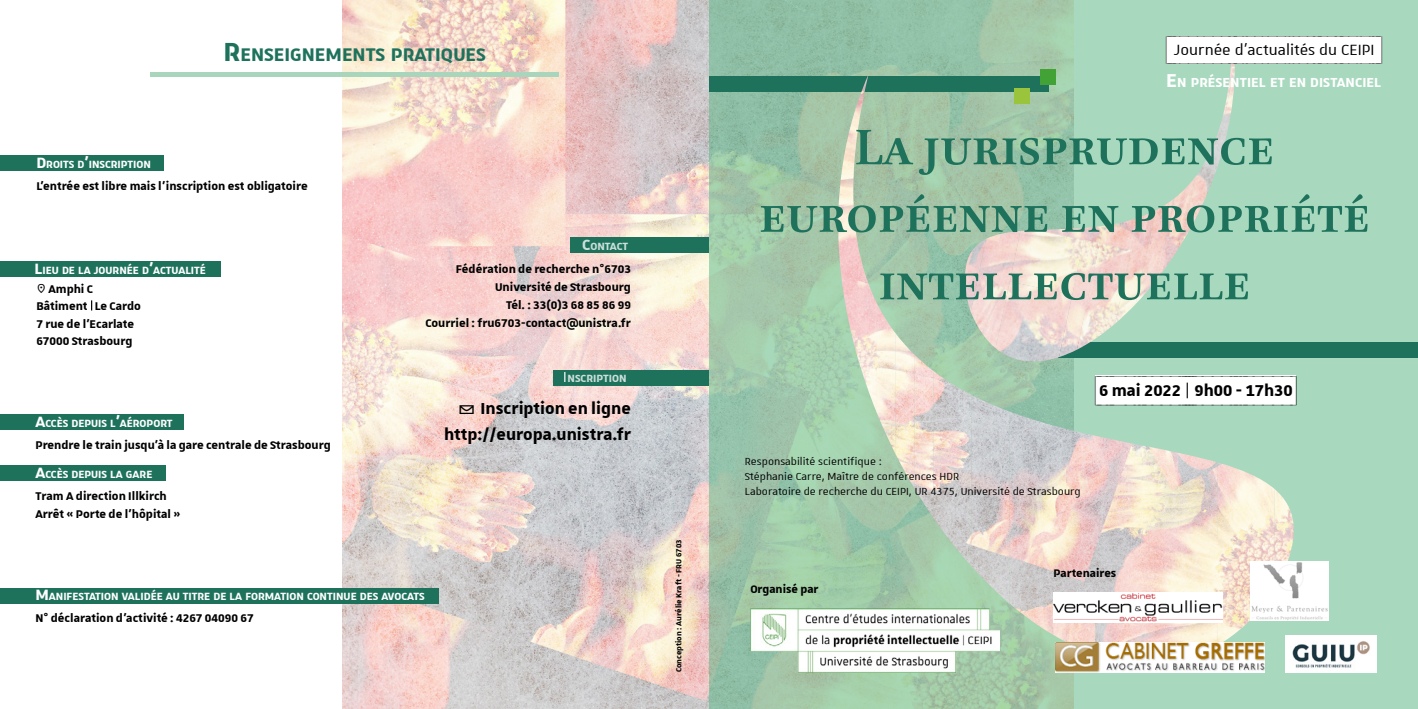
<style>
.page{position:relative;width:1418px;height:709px;background:#fff}
.page>*{position:absolute;margin:0;border:0;box-sizing:border-box;transform-origin:0 0}
.t1{font:700 56.25px/67.5px "Brill";color:#1e725c;text-align:center}
.t2{font:700 24.5px "Unistra A";color:#1e725c}
.t3{font:700 21.25px/26.2px "Unistra A";color:#000;text-align:right}
.t4{font:700 21px "Unistra Encadre";color:#000}
.t5{font:19.88px "Unistra Encadre";color:#000}
.t6{font:700 17.5px "Unistra A";letter-spacing:.005em;color:#fff}
.t7{font:700 15px/18px "Unistra A";color:#000}
.t8{font:700 14.62px "Unistra A";color:#000}
.t9{font:700 14px "Unistra A";color:#fff}
.t10{font:13.75px/15px "Unistra A";color:#000}
.t11{font:700 10px "Unistra A";color:#000}
.s1{font-size:20px}
.s2{font-size:35px}
.s3{font-size:25px}
</style>
<div class="page">
<img style="left:342px;top:0;width:367px;height:709px">
<svg style="left:709px;top:0;width:708px;height:709px;background:#a2ceb2"></svg>
<div style="left:709px;top:76px;width:339px;height:16px;background:#1e725c"></div>
<div style="left:1058px;top:342px;width:359px;height:15px;background:#1e725c"></div>
<div style="left:0;top:155px;width:163px;height:16px;background:#1e725c"></div>
<hr style="left:150px;top:72px;width:409px;height:4px;background:#a9d5bd">
<div style="left:0;top:414px;width:184px;height:16px;background:#1e725c"></div>
<div style="left:0;top:465px;width:165px;height:16px;background:#1e725c"></div>
<div style="left:0;top:588px;width:438px;height:16px;background:#1e725c"></div>
<div style="left:0;top:261px;width:220px;height:16px;background:#1e725c"></div>
<div style="left:570px;top:237px;width:139px;height:16px;background:#1e725c"></div>
<div style="left:553px;top:370px;width:155px;height:15px;background:#1e725c"></div>
<div style="left:1095px;top:376px;width:201px;height:29px;background:#fff"></div>
<svg style="left:1186px;top:382px;width:1px;height:16px"></svg>
<img style="left:857px;top:74px;width:11px;height:56px">
<img style="left:838px;top:101px;width:20px;height:258px">
<img style="left:838px;top:199px;width:1px;height:51px">
<img style="left:857px;top:244px;width:20px;height:169px">
<img style="left:876px;top:303px;width:19px;height:151px">
<img style="left:895px;top:333px;width:19px;height:156px">
<img style="left:914px;top:355px;width:19px;height:163px">
<img style="left:933px;top:371px;width:38px;height:182px">
<img style="left:971px;top:395px;width:38px;height:195px">
<img style="left:1009px;top:411px;width:57px;height:216px">
<img style="left:1066px;top:429px;width:76px;height:213px">
<img style="left:1141px;top:445px;width:76px;height:197px">
<img style="left:1217px;top:462px;width:57px;height:165px">
<img style="left:1274px;top:489px;width:19px;height:72px">
<svg style="left:1293px;top:522px;width:1px;height:16px"></svg>
<svg style="left:960px;top:553px;width:11px;height:13px"></svg>
<img style="left:994px;top:590px;width:15px;height:13px">
<img style="left:1040px;top:627px;width:26px;height:15px">
<img style="left:1217px;top:627px;width:25px;height:15px">
<img style="left:1180px;top:63px;width:54px;height:182px">
<img style="left:1208px;top:68px;width:26px;height:122px">
<img style="left:1157px;top:177px;width:38px;height:102px">
<img style="left:1135px;top:198px;width:39px;height:106px">
<img style="left:1115px;top:210px;width:40px;height:114px">
<img style="left:1076px;top:218px;width:61px;height:124px">
<img style="left:1009px;top:228px;width:49px;height:53px">
<img style="left:1058px;top:226px;width:45px;height:126px">
<img style="left:970px;top:231px;width:50px;height:117px">
<img style="left:964px;top:264px;width:4px;height:39px">
<img style="left:995px;top:281px;width:77px;height:82px">
<img style="left:1053px;top:592px;width:169px;height:30px">
<div style="left:1166px;top:36px;width:216px;height:27px;background:#fff"></div>
<img style="left:750px;top:608px;width:249px;height:64px">
<div style="left:1039px;top:69px;width:16px;height:15px;background:#42a235"></div>
<div style="left:1014px;top:88px;width:16px;height:15px;background:#9ac43c"></div>
<img style="left:1055px;top:642px;width:209px;height:30px">
<img style="left:1285px;top:635px;width:91px;height:37px">
<img style="left:1250px;top:561px;width:78px;height:59px">
<svg style="left:460px;top:405px;width:14px;height:9px"></svg>
<p class="t9" style="left:36px;top:156px;width:116px"><span class="s1">D</span>roits d<span class="s1">’</span>inscription</p>
<h2 class="t2" style="left:224px;top:41px;width:264px"><span class="s2">R</span>enseignements pratiques</h2>
<p class="t7" style="left:36px;top:176px;width:273px">L’entrée est libre mais l’inscription est obligatoire</p>
<p class="t9" style="left:35px;top:262px;width:173px"><span class="s1">L</span>ieu de la journée d<span class="s1">’</span>actualité</p>
<p class="t7" style="left:36px;top:279px;width:106px;line-height:17.5px;text-indent:12px">Amphi C<br>Bâtiment Le Cardo<br>7 rue de l’Ecarlate<br>67000 Strasbourg</p>
<p class="t9" style="left:35px;top:415px;width:139px"><span class="s1">A</span>ccès depuis l<span class="s1">’</span>aéroport</p>
<p class="t7" style="left:35px;top:435px;width:297px">Prendre le train jusqu’à la gare centrale de Strasbourg</p>
<p class="t9" style="left:35px;top:466px;width:118px"><span class="s1">A</span>ccès depuis la gare</p>
<p class="t7" style="left:35px;top:487px;width:147px">Tram A direction Illkirch<br>Arrêt « Porte de l’hôpital »</p>
<p class="t9" style="left:582px;top:239px;width:47px"><span class="s1">C</span>ontact</p>
<p class="t7" style="left:425px;top:259px;width:207px;text-align:right">Fédération de recherche n°6703<br>Université de Strasbourg<br>Tél. : 33(0)3 68 85 86 99<br>Courriel : fru6703-contact@unistra.fr</p>
<p class="t9" style="left:563px;top:371px;width:65px"><span class="s1">I</span>nscription</p>
<h3 class="t3" style="left:444px;top:394px;width:188px">Inscription en ligne http://europa.unistra.fr</h3>
<p class="t9" style="left:35px;top:589px;width:391px"><span class="s1">M</span>anifestation validée au titre de la formation continue des avocats</p>
<p class="t7" style="left:35px;top:608px;width:220px">N° déclaration d’activité : 4267 04090 67</p>
<p class="t11" style="left:673px;top:672px;width:134px;rotate:-90deg">Conception : Aurélie Kraft - FRU 6703</p>
<h3 class="t5" style="left:1166px;top:35px;width:217px">(_JOURNÉE_D’ACTUALITÉS_DU_CEIPI_)</h3>
<p class="t6" style="left:1166px;top:73px;width:215px"><span class="s3">E</span>n présentiel et en distanciel</p>
<h1 class="t1" style="left:759px;top:115px;width:612px">La jurisprudence européenne en propriété intellectuelle</h1>
<h3 class="t4" style="left:1095px;top:376px;width:202px">(6_mai_2022____9h00_-_17h30)</h3>
<p class="t10" style="left:745px;top:453px;width:337px">Responsabilité scientifique :<br>Stéphanie Carre, Maître de conférences HDR<br>Laboratoire de recherche du CEIPI, UR 4375, Université de Strasbourg</p>
<p class="t8" style="left:750px;top:580px;width:70px">Organisé par</p>
<p class="t8" style="left:1053px;top:564px;width:64px">Partenaires</p>
</div>
